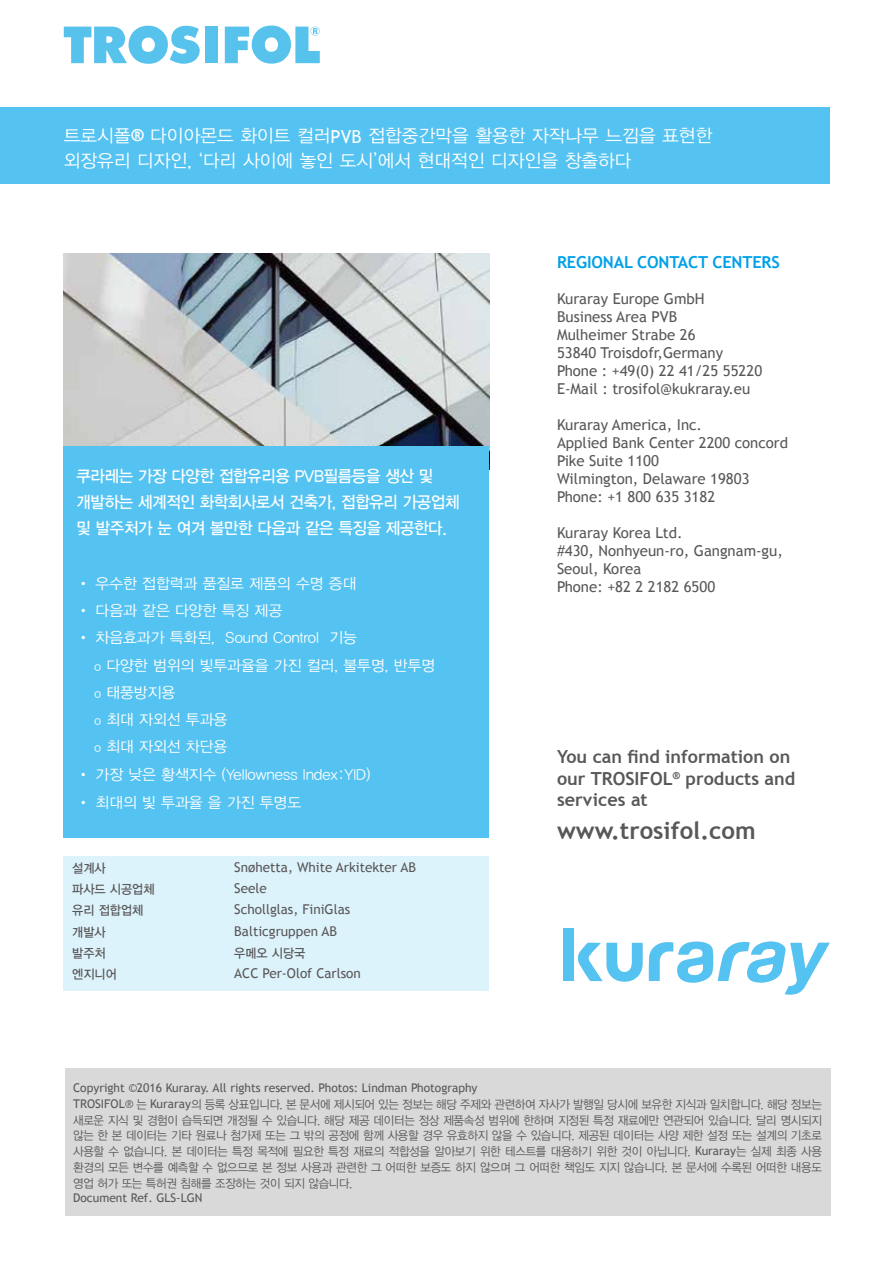
<style>
.page{position:relative;width:893px;height:1263px;background:#fff}
.page>*{position:absolute;margin:0;border:0;box-sizing:border-box;transform-origin:0 0}
.t1{font:700 24px "Trebuchet MS";color:#595757}
.t2{font:18px/24.6px "YDVYGO32";letter-spacing:.01em;color:#fff}
.t3{font:700 18px/21.6px "Trebuchet MS";color:#595757}
.t4{font:16.5px/25.8px "YDVYGO33";letter-spacing:-.02em;color:#fff;scale:.95 1}
.t5{font:700 16.5px "Trebuchet MS";letter-spacing:-.01em;color:#00a0e9}
.t6{font:15px/18px "Trebuchet MS";color:#595757}
.t7{font:15px/27.3px "YDVYGO32";color:#fff}
.t8{font:13.5px "Trebuchet MS";color:#595757}
.t9{font:12.75px "YDVYGO33";color:#595757;scale:.95 1}
.t10{font:12px/15.8px "YDVYGO32";letter-spacing:-.02em;color:#595757;text-align:justify;scale:.95 1}
.t11{font:12px "Trebuchet MS";color:#595757}
.s1{font-family:"Trebuchet MS";font-weight:700}
.s2{font-family:"Trebuchet MS"}
.s3{font-size:12px}
</style>
<div class="page">
<img style="left:64px;top:253px;width:425px;height:193px">
<div style="left:65px;top:1068px;width:765px;height:148px;background:#d9d9d9"></div>
<svg style="left:563px;top:928px;width:266px;height:67px"></svg>
<div style="left:64px;top:446px;width:425px;height:392px;background:#54c3f1"></div>
<div style="left:0;top:107px;width:829px;height:77px;background:#54c3f1"></div>
<div style="left:205px;top:27px;width:13px;height:36px;background:#57c3ed"></div>
<svg style="left:64px;top:26px;width:136px;height:38px"></svg>
<svg style="left:225px;top:26px;width:95px;height:38px"></svg>
<div style="left:64px;top:856px;width:425px;height:135px;background:#ddf3fc"></div>
<h2 class="t2" style="left:64px;top:122px;width:650px">트로시폴<span class="s1">®</span> 다이아몬드 화이트 컬러<span class="s2">PVB</span> 접합중간막을 활용한 자작나무 느낌을 표현한 외장유리 디자인, ‘다리 사이에 놓인 도시’에서 현대적인 디자인을 창출하다</h2>
<h3 class="t4" style="left:77px;top:462px;width:405px">쿠라레는 가장 다양한 접합유리용 PVB필름등을 생산 및 개발하는 세계적인 화학회사로서 건축가, 접합유리 가공업체 및 발주처가 눈 여겨 볼만한 다음과 같은 특징을 제공한다.</h3>
<p class="t7" style="left:77px;top:569px;width:281px">• 우수한 접합력과 품질로 제품의 수명 증대</p>
<p class="t7" style="left:77px;top:596px;width:207px">• 다음과 같은 다양한 특징 제공</p>
<p class="t7" style="left:95px;top:623px;width:342px;text-indent:-18px">• 차음효과가 특화된, Sound Control 기능<br><span class="s3">o</span> 다양한 범위의 빛투과율을 가진 컬러, 불투명, 반투명 <span class="s3">o</span> 태풍방지용<br><span class="s3">o</span> 최대 자외선 투과용<br><span class="s3">o</span> 최대 자외선 차단용</p>
<p class="t7" style="left:77px;top:759px;width:295px">• 가장 낮은 황색지수 (Yellowness Index:YID)</p>
<p class="t7" style="left:77px;top:787px;width:226px">• 최대의 빛 투과율 을 가진 투명도</p>
<p class="t9" style="left:72px;top:859px;width:37px">설계사</p>
<p class="t8" style="left:234px;top:859px;width:183px">Snøhetta, White Arkitekter AB</p>
<p class="t9" style="left:72px;top:880px;width:88px">파사드 시공업체</p>
<p class="t8" style="left:234px;top:880px;width:34px">Seele</p>
<p class="t9" style="left:72px;top:902px;width:76px">유리 접합업체</p>
<p class="t8" style="left:234px;top:901px;width:117px">Schollglas, FiniGlas</p>
<p class="t9" style="left:72px;top:923px;width:37px">개발사</p>
<p class="t8" style="left:234px;top:923px;width:104px">Balticgruppen AB</p>
<p class="t9" style="left:72px;top:944px;width:37px">발주처</p>
<p class="t9" style="left:234px;top:944px;width:76px">우메오 시당국</p>
<p class="t9" style="left:72px;top:966px;width:48px">엔지니어</p>
<p class="t8" style="left:234px;top:965px;width:128px">ACC Per-Olof Carlson</p>
<h3 class="t5" style="left:557px;top:252px;width:46px">REGIONAL</h3>
<h3 class="t5" style="left:637px;top:252px;width:144px">CONTACT CENTERS</h3>
<p class="t6" style="left:557px;top:290px;width:207px">Kuraray Europe GmbH<br>Business Area PVB<br>Mulheimer Strabe 26<br>53840 Troisdofr,Germany<br>Phone : +49(0) 22 41/25 55220<br>E-Mail : trosifol@kukraray.eu</p>
<p class="t6" style="left:557px;top:416px;width:233px">Kuraray America, Inc.<br>Applied Bank Center 2200 concord<br>Pike Suite 1100<br>Wilmington, Delaware 19803<br>Phone: +1 800 635 3182</p>
<p class="t6" style="left:557px;top:524px;width:227px">Kuraray Korea Ltd.<br>#430, Nonhyeun-ro, Gangnam-gu,<br>Seoul, Korea<br>Phone: +82 2 2182 6500</p>
<h2 class="t3" style="left:557px;top:746px;width:235px">You can find information on our TROSIFOL</h2>
<h2 class="t3" style="left:673px;top:767px;width:124px"><sup>®</sup> products and</h2>
<h2 class="t3" style="left:557px;top:789px;width:92px">services at</h2>
<h1 class="t1" style="left:557px;top:816px;width:200px">www.trosifol.com</h1>
<p class="t11" style="left:73px;top:1081px;width:406px">Copyright ©2016 Kuraray. All rights reserved. Photos: Lindman Photography</p>
<p class="t10" style="left:73px;top:1096px;width:790px"><span class="s2">TROSIFOL®</span> 는 <span class="s2">Kuraray</span>의 등록 상표입니다. 본 문서에 제시되어 있는 정보는 해당 주제와 관련하여 자사가 발행일 당시에 보유한 지식과 일치합니다. 해당 정보는 새로운 지식 및 경험이 습득되면 개정될 수 있습니다. 해당 제공 데이터는 정상 제품속성 범위에 한하며 지정된 특정 재료에만 연관되어 있습니다. 달리 명시되지 않는 한 본 데이터는 기타 원료나 첨가제 또는 그 밖의 공정에 함께 사용할 경우 유효하지 않을 수 있습니다. 제공된 데이터는 사양 제한 설정 또는 설계의 기초로 사용할 수 없습니다. 본 데이터는 특정 목적에 필요한 특정 재료의 적합성을 알아보기 위한 테스트를 대용하기 위한 것이 아닙니다. <span class="s2">Kuraray</span>는 실제 최종 사용 환경의 모든 변수를 예측할 수 없으므로 본 정보 사용과 관련한 그 어떠한 보증도 하지 않으며 그 어떠한 책임도 지지 않습니다. 본 문서에 수록된 어떠한 내용도 영업 허가 또는 특허권 침해를 조장하는 것이 되지 않습니다.</p>
<p class="t11" style="left:73px;top:1191px;width:131px">Document Ref. GLS-LGN</p>
</div>
